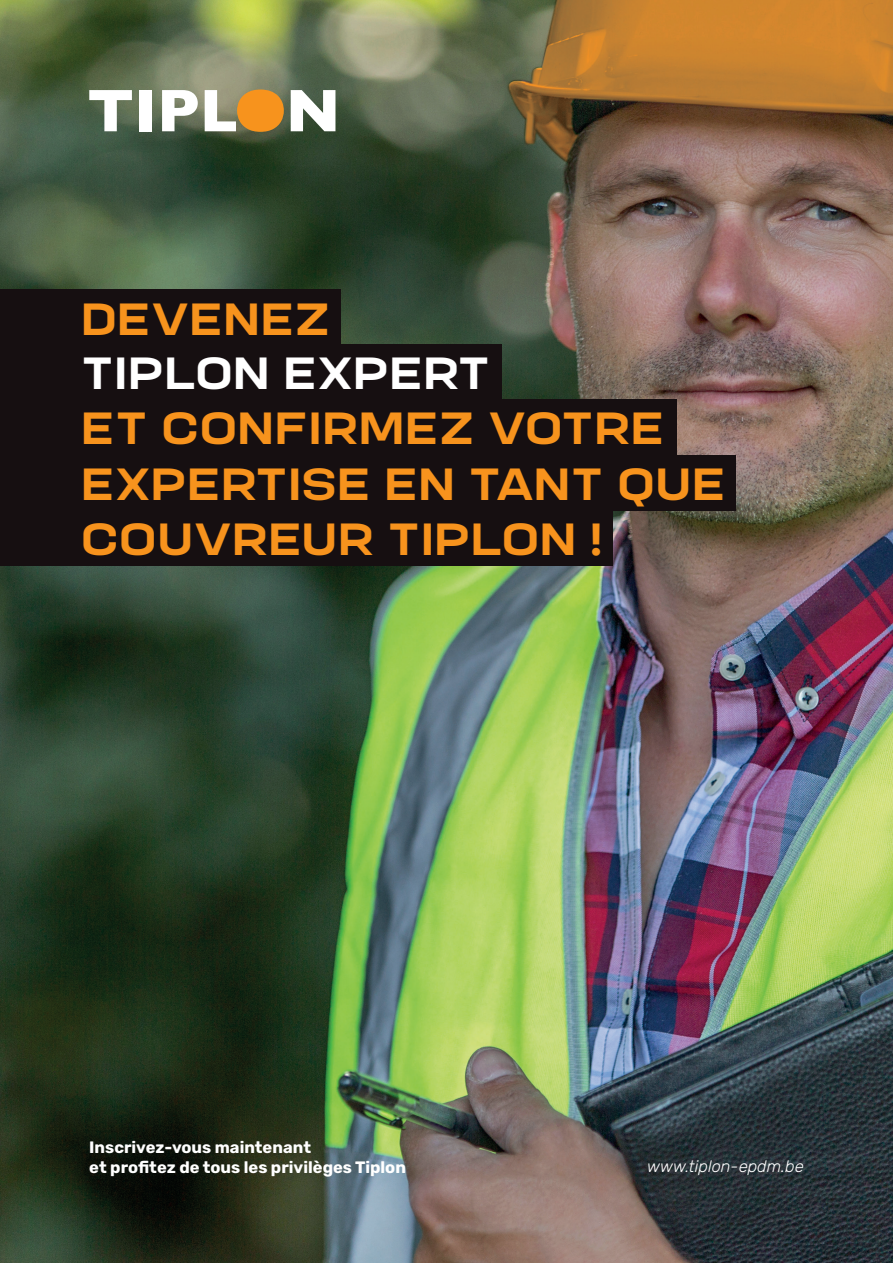
<style>
.page{position:relative;width:893px;height:1263px;background:#fff}
.page>*{position:absolute;margin:0;border:0;box-sizing:border-box;transform-origin:0 0}
.t1{font:500 expanded 45px "Manual";color:#f7931d}
.t2{font:500 expanded 45px "Manual";color:#fff}
.t3{font:700 16.5px/19.8px "Rubik";color:#fff}
.t4{font:italic 300 16.5px "Rubik";color:#fff}
</style>
<div class="page">
<img style="left:0;top:0;width:893px;height:1263px">
<svg style="left:89px;top:90px;width:43px;height:41px"></svg>
<div style="left:139px;top:90px;width:13px;height:41px;background:#fff"></div>
<svg style="left:162px;top:90px;width:36px;height:41px"></svg>
<svg style="left:205px;top:90px;width:79px;height:42px"></svg>
<svg style="left:291px;top:90px;width:44px;height:41px"></svg>
<div style="left:0;top:455px;width:736px;height:55px;background:#160f11"></div>
<div style="left:0;top:400px;width:676px;height:55px;background:#160f11"></div>
<div style="left:0;top:510px;width:612px;height:56px;background:#160f11"></div>
<div style="left:0;top:344px;width:502px;height:56px;background:#160f11"></div>
<div style="left:0;top:289px;width:340px;height:55px;background:#160f11"></div>
<h1 class="t1" style="left:81px;top:290px;width:251px">DEVENEZ</h1>
<h1 class="t2" style="left:81px;top:344px;width:411px">TIPLON EXPERT</h1>
<h1 class="t1" style="left:81px;top:400px;width:585px">ET CONFIRMEZ VOTRE</h1>
<h1 class="t1" style="left:81px;top:455px;width:646px">EXPERTISE EN TANT QUE</h1>
<h1 class="t1" style="left:81px;top:510px;width:524px">COUVREUR TIPLON !</h1>
<p class="t3" style="left:89px;top:1138px;width:318px">Inscrivez-vous maintenant<br>et profitez de tous les privilèges Tiplon</p>
<p class="t4" style="left:647px;top:1157px;width:158px">www.tiplon-epdm.be</p>
</div>
